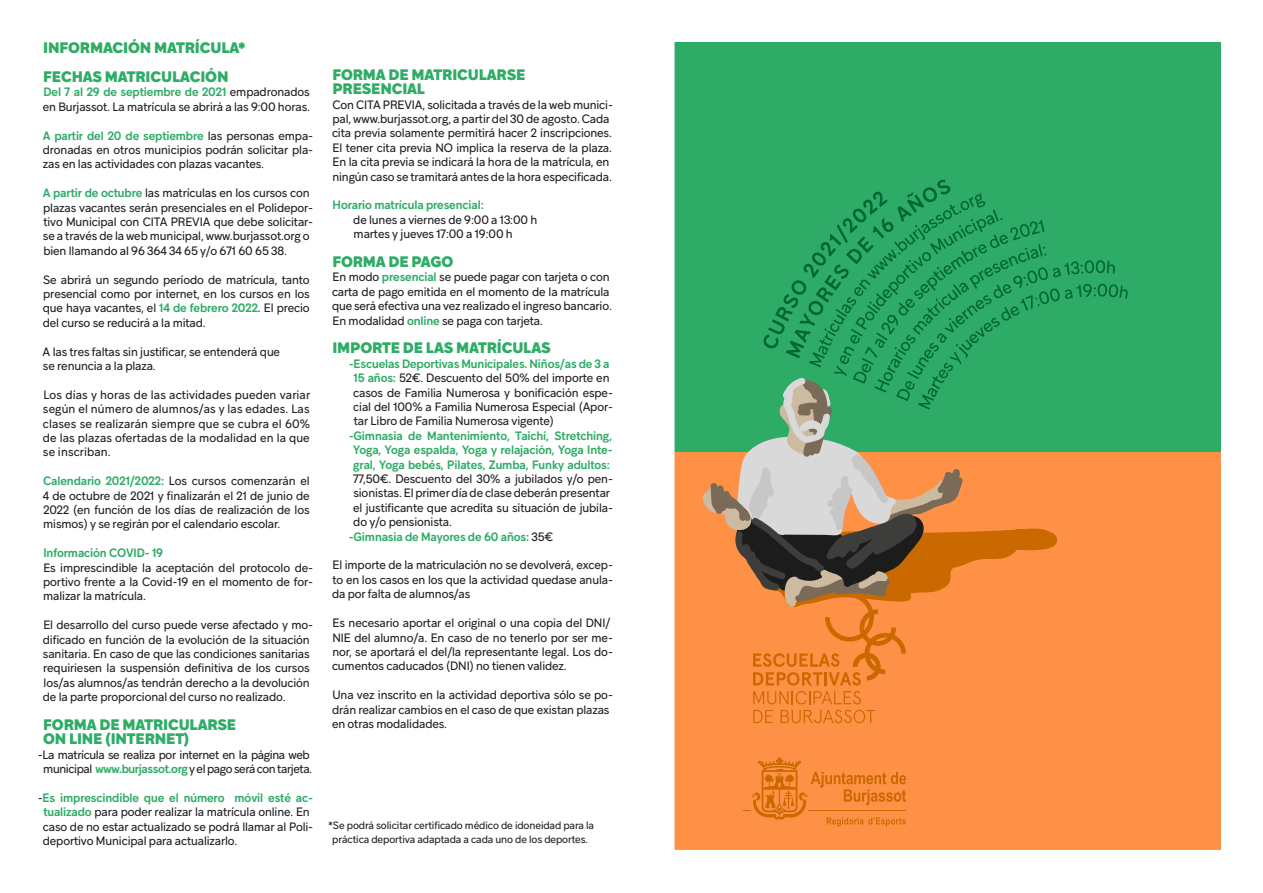
<style>
.page{position:relative;width:1263px;height:893px;background:#fff}
.page>*{position:absolute;margin:0;border:0;box-sizing:border-box;transform-origin:0 0}
.titulillos{font:900 15px/14.4px "Guillon";letter-spacing:-.01em;color:#2fac66}
.regular{font:12px/14.4px "Guillon";letter-spacing:-.01em;color:#231f20}
.regular-2{font:12px/14.4px "Guillon";letter-spacing:-.03em;color:#231f20;text-align:center}
.regular-3{font:600 12px "Guillon";letter-spacing:-.01em;color:#2fac66}
.pie_de_pagina{font:10.5px/14.4px "Guillon";letter-spacing:-.01em;color:#231f20;text-align:center}
.s1{font-weight:600;color:#2fac66}
.s2{font-weight:400;color:#231f20}
</style>
<div class="page">
<svg style="left:674px;top:42px;width:547px;height:808px;background:#8d9b57"></svg>
<p class="titulillos" style="left:43px;top:40px;width:203px">INFORMACIÓN MATRÍCULA*</p>
<p class="titulillos" style="left:43px;top:69px;width:187px">FECHAS MATRICULACIÓN</p>
<p class="regular" style="left:43px;top:85px;width:269px"><span class="s1">Del 7 al 29 de septiembre de 2021</span> empadronados en Burjassot. La matrícula se abrirá a las 9:00 horas.</p>
<p class="regular" style="left:43px;top:128px;width:272px;text-align:justify"><span class="s1">A partir del 20 de septiembre</span> las personas empa&shy;dronadas en otros municipios podrán solicitar pla&shy;zas en las actividades con plazas vacantes.</p>
<p class="regular" style="left:43px;top:185px;width:272px"><span class="s1">A partir de octubre</span> las matrículas en los cursos con plazas vacantes serán presenciales en el Polidepor&shy;tivo Municipal con CITA PREVIA que debe solicitar&shy;se a través de la web municipal, www.burjassot.org o bien llamando al 96 364 34 65 y/o 671 60 65 38.</p>
<p class="regular" style="left:43px;top:272px;width:268px;text-align:justify">Se abrirá un segundo período de matrícula, tanto presencial como por internet, en los cursos en los que haya vacantes, el <span class="s1">14 de febrero 2022</span>. El precio del curso se reducirá a la mitad.</p>
<p class="regular" style="left:43px;top:344px;width:239px">A las tres faltas sin justificar, se entenderá que</p>
<p class="regular" style="left:43px;top:358px;width:114px">se renuncia a la plaza.</p>
<p class="regular" style="left:43px;top:387px;width:269px;text-align:justify">Los días y horas de las actividades pueden variar según el número de alumnos/as y las edades. Las clases se realizarán siempre que se cubra el 60% de las plazas ofertadas de la modalidad en la que se inscriban.</p>
<p class="regular" style="left:43px;top:473px;width:269px;text-align:justify"><span class="s1">Calendario 2021/2022:</span> Los cursos comenzarán el 4 de octubre de 2021 y finalizarán el 21 de junio de 2022 (en función de los días de realización de los mismos) y se regirán por el calendario escolar.</p>
<p class="regular-3" style="left:43px;top:545px;width:121px">Información COVID- 19</p>
<p class="regular" style="left:43px;top:560px;width:272px;text-align:justify">Es imprescindible la aceptación del protocolo de&shy;portivo frente a la Covid-19 en el momento de for&shy;malizar la matrícula.</p>
<p class="regular" style="left:43px;top:617px;width:272px">El desarrollo del curso puede verse afectado y mo&shy;dificado en función de la evolución de la situación sanitaria. En caso de que las condiciones sanitarias requiriesen la suspensión definitiva de los cursos los/as alumnos/as tendrán derecho a la devolución de la parte proporcional del curso no realizado.</p>
<p class="titulillos" style="left:43px;top:717px;width:194px">FORMA DE MATRICULARSE</p>
<p class="titulillos" style="left:43px;top:731px;width:148px">ON LINE (INTERNET)</p>
<p class="regular-2" style="left:38px;top:747px;width:276px">-La matrícula se realiza por internet en la página web municipal <span class="s1">www.burjassot.org</span> y el pago será con tarjeta.</p>
<p class="regular" style="left:43px;top:790px;width:272px;text-indent:-5px">-<span class="s1">Es imprescindible que el número móvil esté ac&shy;tualizado</span> para poder realizar la matrícula online. En caso de no estar actualizado se podrá llamar al Poli&shy;deportivo Municipal para actualizarlo.</p>
<p class="titulillos" style="left:332px;top:67px;width:194px">FORMA DE MATRICULARSE<br>PRESENCIAL</p>
<p class="regular" style="left:332px;top:97px;width:283px">Con CITA PREVIA, solicitada a través de la web munici&shy;pal, www.burjassot.org, a partir del 30 de agosto. Cada cita previa solamente permitirá hacer 2 inscripciones.<br>El tener cita previa NO implica la reserva de la plaza.<br>En la cita previa se indicará la hora de la matrícula, en ningún caso se tramitará antes de la hora especificada.</p>
<p class="regular-3" style="left:333px;top:198px;width:153px">Horario matrícula presencial:</p>
<p class="regular" style="left:353px;top:212px;width:186px">de lunes a viernes de 9:00 a 13:00 h</p>
<p class="regular" style="left:354px;top:227px;width:161px">martes y jueves 17:00 a 19:00 h</p>
<p class="titulillos" style="left:332px;top:254px;width:122px">FORMA DE PAGO</p>
<p class="regular" style="left:332px;top:270px;width:281px">En modo <span class="s1">presencial</span> se puede pagar con tarjeta o con carta de pago emitida en el momento de la matrícula que será efectiva una vez realizado el ingreso bancario.<br>En modalidad <span class="s1">online</span> se paga con tarjeta.</p>
<p class="titulillos" style="left:332px;top:340px;width:220px">IMPORTE DE LAS MATRÍCULAS</p>
<p class="regular" style="left:353px;top:356px;width:261px;text-indent:-5px"><span class="s1">-Escuelas Deportivas Municipales. Niños/as de 3 a 15 años:</span> 52€. Descuento del 50% del importe en casos de Familia Numerosa y bonificación espe&shy;cial del 100% a Familia Numerosa Especial (Apor&shy;tar Libro de Familia Numerosa vigente)</p>
<p class="regular" style="left:353px;top:428px;width:262px;text-indent:-4px"><span class="s1">-Gimnasia de Mantenimiento, Taichí, Stretching, Yoga, Yoga espalda, Yoga y relajación, Yoga Inte&shy;gral, Yoga bebés, Pilates, Zumba, Funky adultos:<br></span>77,50€. Descuento del 30% a jubilados y/o pen&shy;sionistas. El primer día de clase deberán presentar el justificante que acredita su situación de jubila&shy;do y/o pensionista.</p>
<p class="regular-3" style="left:349px;top:529px;width:206px">-Gimnasia de Mayores de 60 años: <span class="s2">35€</span></p>
<p class="regular" style="left:332px;top:558px;width:283px;text-align:justify">El importe de la matriculación no se devolverá, excep&shy;to en los casos en los que la actividad quedase anula&shy;da por falta de alumnos/as</p>
<p class="regular" style="left:332px;top:615px;width:283px">Es necesario aportar el original o una copia del DNI/ NIE del alumno/a. En caso de no tenerlo por ser me&shy;nor, se aportará el del/la representante legal. Los do&shy;cumentos caducados (DNI) no tienen validez.</p>
<p class="regular" style="left:332px;top:687px;width:283px">Una vez inscrito en la actividad deportiva sólo se po&shy;drán realizar cambios en el caso de que existan plazas en otras modalidades.</p>
<p class="pie_de_pagina" style="left:328px;top:818px;width:267px">*Se podrá solicitar certificado médico de idoneidad para la práctica deportiva adaptada a cada uno de los deportes.</p>
</div>
